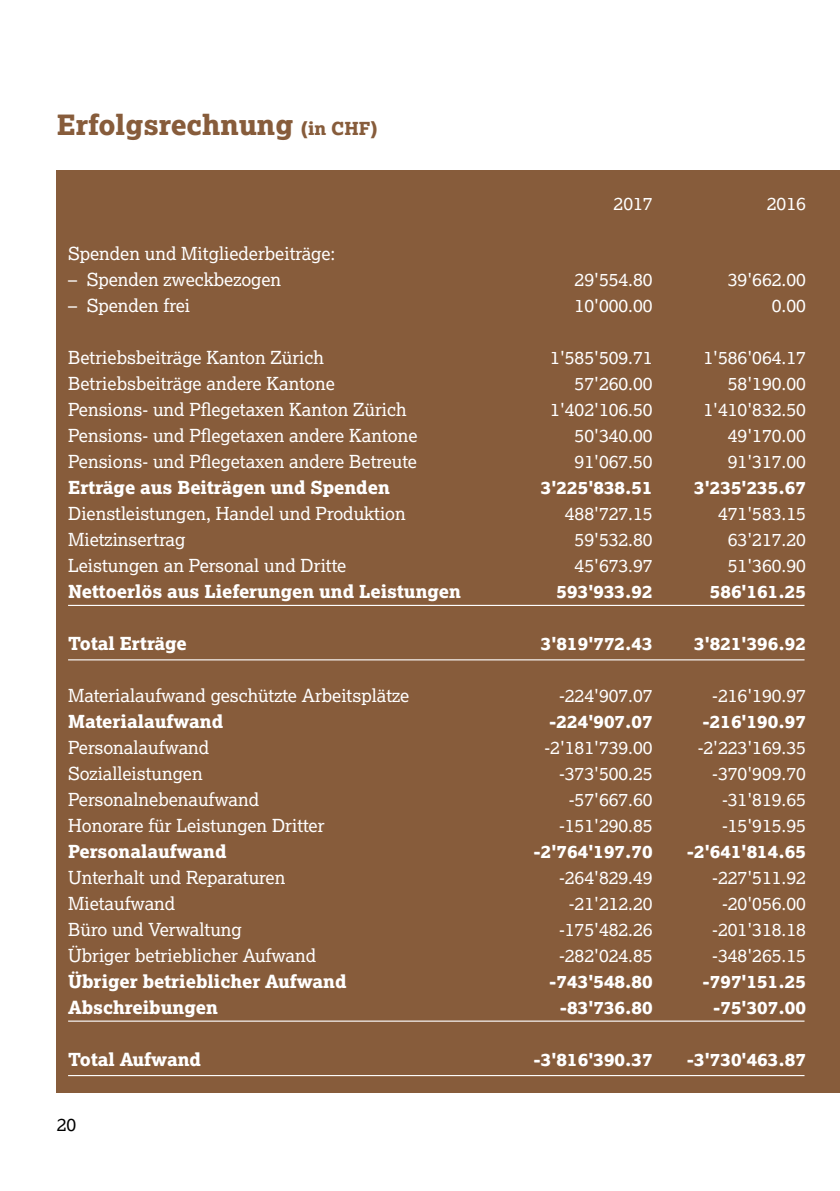
<style>
.page{position:relative;width:840px;height:1191px;background:#fff}
.page>*{position:absolute;margin:0;border:0;box-sizing:border-box;transform-origin:0 0}
.t1{font:800 28px "Lexia";color:#875c3b}
.t2{font:18px "Lexia";color:#fff}
.t3{font:800 18px "Lexia";color:#fff}
.t4{font:18px "Lexia";color:#000}
.s1{font-size:18px}
</style>
<div class="page">
<div style="left:57px;top:170px;width:782px;height:922px;background:#875c3b"></div>
<hr style="left:839px;top:170px;width:1px;height:922px;background:#875c3b">
<hr style="left:68px;top:605px;width:736px;height:1px;background:#fff">
<hr style="left:68px;top:659px;width:736px;height:1px;background:#fff">
<hr style="left:68px;top:1020px;width:736px;height:1px;background:#fff">
<hr style="left:68px;top:1075px;width:736px;height:1px;background:#fff">
<h1 class="t1" style="left:57px;top:106px;width:322px">Erfolgsrechnung <span class="s1">(in CHF)</span></h1>
<p class="t2" style="left:613px;top:192px;width:41px">2017</p>
<p class="t2" style="left:766px;top:192px;width:41px">2016</p>
<p class="t2" style="left:68px;top:242px;width:268px">Spenden und Mitgliederbeiträge:</p>
<p class="t2" style="left:68px;top:268px;width:214px">– Spenden zweckbezogen</p>
<p class="t2" style="left:574px;top:268px;width:79px">29'554.80</p>
<p class="t2" style="left:727px;top:268px;width:79px">39'662.00</p>
<p class="t2" style="left:68px;top:294px;width:123px">– Spenden frei</p>
<p class="t2" style="left:574px;top:294px;width:79px">10'000.00</p>
<p class="t2" style="left:771px;top:294px;width:36px">0.00</p>
<p class="t2" style="left:68px;top:346px;width:257px">Betriebsbeiträge Kanton Zürich</p>
<p class="t2" style="left:550px;top:346px;width:104px">1'585'509.71</p>
<p class="t2" style="left:703px;top:346px;width:104px">1'586'064.17</p>
<p class="t2" style="left:68px;top:372px;width:268px">Betriebsbeiträge andere Kantone</p>
<p class="t2" style="left:574px;top:372px;width:79px">57'260.00</p>
<p class="t2" style="left:727px;top:372px;width:79px">58'190.00</p>
<p class="t2" style="left:68px;top:398px;width:340px">Pensions- und Pflegetaxen Kanton Zürich</p>
<p class="t2" style="left:550px;top:398px;width:104px">1'402'106.50</p>
<p class="t2" style="left:703px;top:398px;width:104px">1'410'832.50</p>
<p class="t2" style="left:68px;top:424px;width:350px">Pensions- und Pflegetaxen andere Kantone</p>
<p class="t2" style="left:574px;top:424px;width:79px">50'340.00</p>
<p class="t2" style="left:727px;top:424px;width:79px">49'170.00</p>
<p class="t2" style="left:68px;top:450px;width:350px">Pensions- und Pflegetaxen andere Betreute</p>
<p class="t2" style="left:574px;top:450px;width:79px">91'067.50</p>
<p class="t2" style="left:727px;top:450px;width:79px">91'317.00</p>
<p class="t3" style="left:68px;top:476px;width:323px">Erträge aus Beiträgen und Spenden</p>
<p class="t3" style="left:540px;top:476px;width:113px">3'225'838.51</p>
<p class="t3" style="left:693px;top:476px;width:113px">3'235'235.67</p>
<p class="t2" style="left:68px;top:502px;width:339px">Dienstleistungen, Handel und Produktion</p>
<p class="t2" style="left:564px;top:502px;width:89px">488'727.15</p>
<p class="t2" style="left:717px;top:502px;width:89px">471'583.15</p>
<p class="t2" style="left:68px;top:528px;width:119px">Mietzinsertrag</p>
<p class="t2" style="left:574px;top:528px;width:79px">59'532.80</p>
<p class="t2" style="left:727px;top:528px;width:79px">63'217.20</p>
<p class="t2" style="left:68px;top:554px;width:279px">Leistungen an Personal und Dritte</p>
<p class="t2" style="left:574px;top:554px;width:79px">45'673.97</p>
<p class="t2" style="left:727px;top:554px;width:79px">51'360.90</p>
<p class="t3" style="left:68px;top:580px;width:394px">Nettoerlös aus Lieferungen und Leistungen</p>
<p class="t3" style="left:556px;top:580px;width:97px">593'933.92</p>
<p class="t3" style="left:709px;top:580px;width:97px">586'161.25</p>
<p class="t3" style="left:68px;top:632px;width:120px">Total Erträge</p>
<p class="t3" style="left:540px;top:632px;width:113px">3'819'772.43</p>
<p class="t3" style="left:693px;top:632px;width:113px">3'821'396.92</p>
<p class="t2" style="left:68px;top:684px;width:342px">Materialaufwand geschützte Arbeitsplätze</p>
<p class="t2" style="left:558px;top:684px;width:95px">-224'907.07</p>
<p class="t2" style="left:711px;top:684px;width:95px">-216'190.97</p>
<p class="t3" style="left:68px;top:710px;width:157px">Materialaufwand</p>
<p class="t3" style="left:549px;top:710px;width:105px">-224'907.07</p>
<p class="t3" style="left:702px;top:710px;width:105px">-216'190.97</p>
<p class="t2" style="left:68px;top:736px;width:143px">Personalaufwand</p>
<p class="t2" style="left:544px;top:736px;width:110px">-2'181'739.00</p>
<p class="t2" style="left:697px;top:736px;width:110px">-2'223'169.35</p>
<p class="t2" style="left:68px;top:762px;width:136px">Sozialleistungen</p>
<p class="t2" style="left:558px;top:762px;width:95px">-373'500.25</p>
<p class="t2" style="left:711px;top:762px;width:95px">-370'909.70</p>
<p class="t2" style="left:68px;top:788px;width:192px">Personalnebenaufwand</p>
<p class="t2" style="left:568px;top:788px;width:85px">-57'667.60</p>
<p class="t2" style="left:721px;top:788px;width:85px">-31'819.65</p>
<p class="t2" style="left:68px;top:814px;width:258px">Honorare für Leistungen Dritter</p>
<p class="t2" style="left:558px;top:814px;width:95px">-151'290.85</p>
<p class="t2" style="left:721px;top:814px;width:85px">-15'915.95</p>
<p class="t3" style="left:68px;top:840px;width:160px">Personalaufwand</p>
<p class="t3" style="left:533px;top:840px;width:120px">-2'764'197.70</p>
<p class="t3" style="left:686px;top:840px;width:120px">-2'641'814.65</p>
<p class="t2" style="left:68px;top:866px;width:218px">Unterhalt und Reparaturen</p>
<p class="t2" style="left:558px;top:866px;width:95px">-264'829.49</p>
<p class="t2" style="left:711px;top:866px;width:95px">-227'511.92</p>
<p class="t2" style="left:68px;top:892px;width:109px">Mietaufwand</p>
<p class="t2" style="left:568px;top:892px;width:85px">-21'212.20</p>
<p class="t2" style="left:721px;top:892px;width:85px">-20'056.00</p>
<p class="t2" style="left:68px;top:918px;width:175px">Büro und Verwaltung</p>
<p class="t2" style="left:558px;top:918px;width:95px">-175'482.26</p>
<p class="t2" style="left:711px;top:918px;width:95px">-201'318.18</p>
<p class="t2" style="left:68px;top:944px;width:249px">Übriger betrieblicher Aufwand</p>
<p class="t2" style="left:558px;top:944px;width:95px">-282'024.85</p>
<p class="t2" style="left:711px;top:944px;width:95px">-348'265.15</p>
<p class="t3" style="left:68px;top:970px;width:280px">Übriger betrieblicher Aufwand</p>
<p class="t3" style="left:549px;top:970px;width:105px">-743'548.80</p>
<p class="t3" style="left:702px;top:970px;width:105px">-797'151.25</p>
<p class="t3" style="left:68px;top:996px;width:151px">Abschreibungen</p>
<p class="t3" style="left:559px;top:996px;width:94px">-83'736.80</p>
<p class="t3" style="left:712px;top:996px;width:94px">-75'307.00</p>
<p class="t3" style="left:68px;top:1048px;width:134px">Total Aufwand</p>
<p class="t3" style="left:533px;top:1048px;width:120px">-3'816'390.37</p>
<p class="t3" style="left:686px;top:1048px;width:120px">-3'730'463.87</p>
<p class="t4" style="left:57px;top:1113px;width:21px">20</p>
</div>
